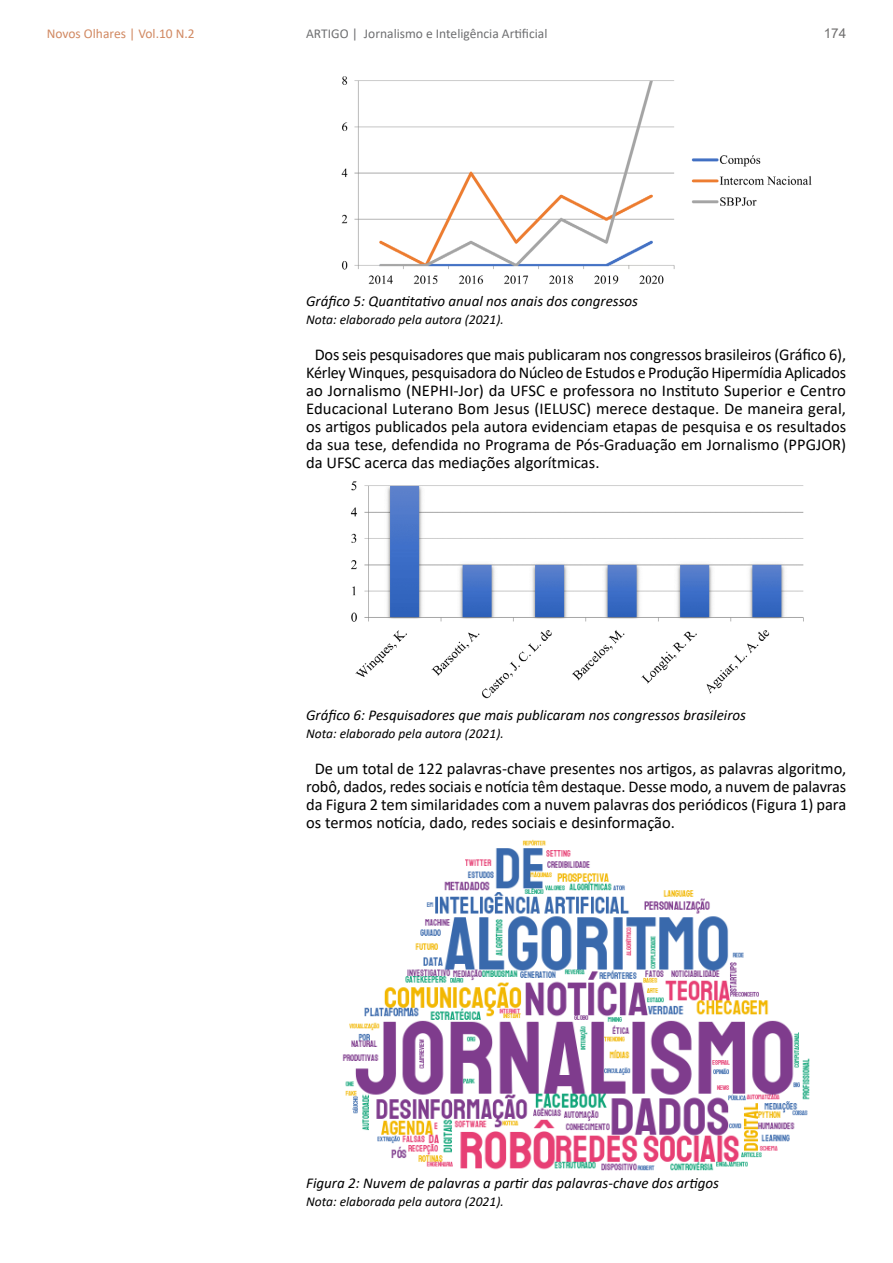
<style>
.page{position:relative;width:893px;height:1263px;background:#fff}
.page>*{position:absolute;margin:0;border:0;box-sizing:border-box;transform-origin:0 0}
.t1{font:16.5px/18px "Calibri";color:#000;text-align:justify}
.t2{font:italic 15px "Calibri";color:#000}
.t3{font:italic 13.5px "Calibri";color:#000}
.t4{font:13.5px "Calibri";color:#6e6f71}
.t5{font:13.5px "Calibri";color:#d18962}
.t6{font:13.5px "Arial";color:#706f6f}
</style>
<div class="page">
<img style="left:341px;top:76px;width:471px;height:209px">
<img style="left:350px;top:481px;width:454px;height:218px">
<img style="left:342px;top:839px;width:468px;height:331px">
<p class="t5" style="left:47px;top:24px;width:150px">Novos Olhares | Vol.10 N.2</p>
<p class="t4" style="left:306px;top:24px;width:243px">ARTIGO | Jornalismo e Inteligência Artificial</p>
<p class="t6" style="left:824px;top:24px;width:24px">174</p>
<p class="t2" style="left:306px;top:291px;width:333px">Gráfico 5: Quantitativo anual nos anais dos congressos</p>
<p class="t3" style="left:306px;top:310px;width:199px">Nota: elaborado pela autora (2021).</p>
<p class="t1" style="left:306px;top:345px;width:542px;text-indent:9px">Dos seis pesquisadores que mais publicaram nos congressos brasileiros (Gráfico 6), Kérley Winques, pesquisadora do Núcleo de Estudos e Produção Hipermídia Aplicados ao Jornalismo (NEPHI-Jor) da UFSC e professora no Instituto Superior e Centro Educacional Luterano Bom Jesus (IELUSC) merece destaque. De maneira geral, os artigos publicados pela autora evidenciam etapas de pesquisa e os resultados da sua tese, defendida no Programa de Pós-Graduação em Jornalismo (PPGJOR) da UFSC acerca das mediações algorítmicas.</p>
<p class="t2" style="left:306px;top:705px;width:441px">Gráfico 6: Pesquisadores que mais publicaram nos congressos brasileiros</p>
<p class="t3" style="left:306px;top:724px;width:199px">Nota: elaborado pela autora (2021).</p>
<p class="t1" style="left:306px;top:759px;width:542px;text-indent:9px">De um total de 122 palavras-chave presentes nos artigos, as palavras algoritmo, robô, dados, redes sociais e notícia têm destaque. Desse modo, a nuvem de palavras da Figura 2 tem similaridades com a nuvem palavras dos periódicos (Figura 1) para os termos notícia, dado, redes sociais e desinformação.</p>
<p class="t2" style="left:306px;top:1173px;width:414px">Figura 2: Nuvem de palavras a partir das palavras-chave dos artigos</p>
<p class="t3" style="left:306px;top:1192px;width:199px">Nota: elaborada pela autora (2021).</p>
</div>
